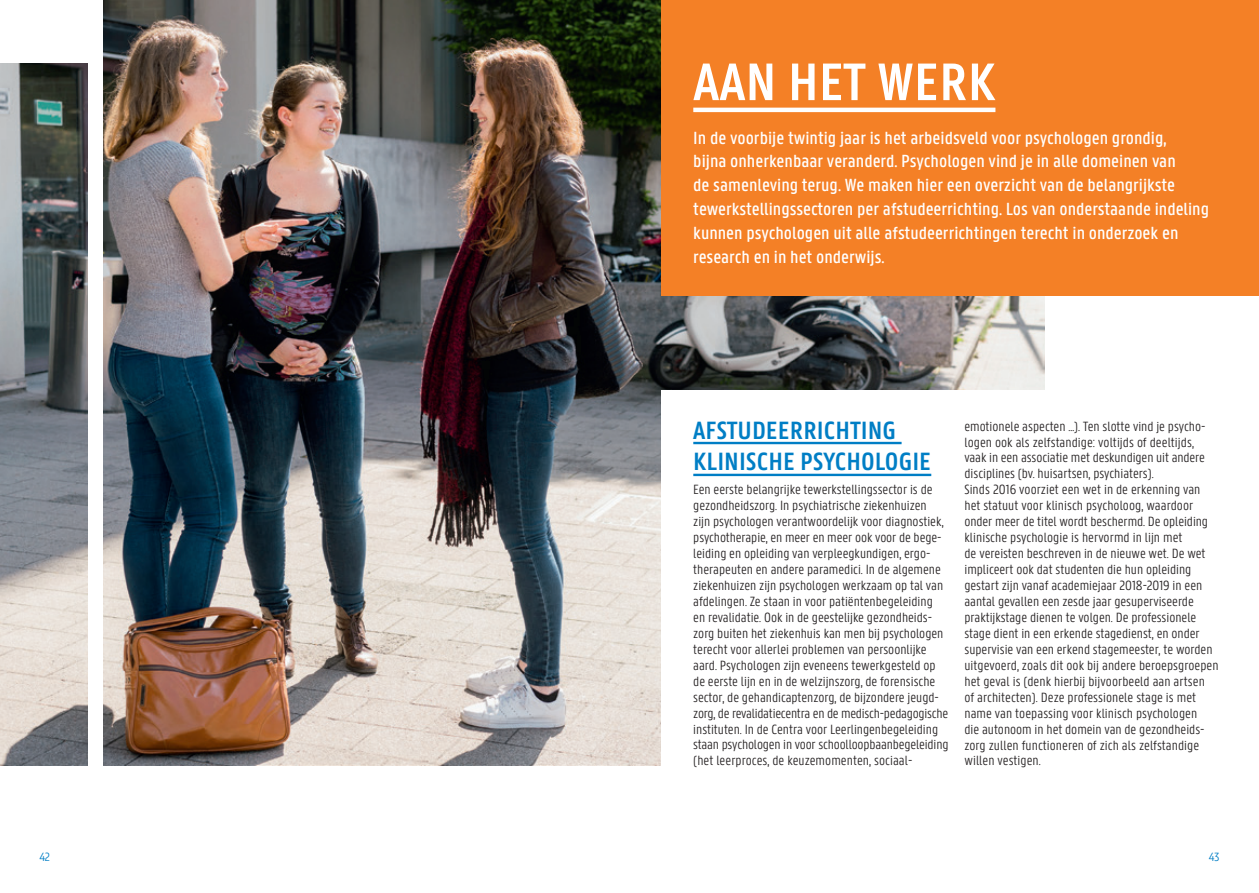
<style>
.page{position:relative;width:1259px;height:893px;background:#fff}
.page>*{position:absolute;margin:0;border:0;box-sizing:border-box;transform-origin:0 0}
.t1{font:600 56.25px "U Gent Panno Text";color:#fff}
.t2{font:600 26.7px/32px "U Gent Panno Text";color:#007ec5}
.t3{font:500 18.75px/24px "U Gent Panno Text";color:#fff}
.t4{font:300 14.25px/15.9px "U Gent Panno Text";color:#231f20}
.t5{font:300 12.75px "U Gent Panno Text";color:#007ec5}
</style>
<div class="page">
<img style="left:103px;top:0;width:941px;height:765px">
<img style="left:0;top:64px;width:87px;height:701px">
<div style="left:661px;top:0;width:598px;height:295px;background:#f48026"></div>
<hr style="left:693px;top:108px;width:302px;height:4px;background:#fff">
<div style="left:661px;top:391px;width:558px;height:414px;background:#fff"></div>
<hr style="left:693px;top:442px;width:208px;height:2px;background:#007ec5">
<hr style="left:693px;top:474px;width:238px;height:2px;background:#007ec5">
<h1 class="t1" style="left:693px;top:48px;width:304px">AAN HET WERK</h1>
<p class="t3" style="left:693px;top:125px;width:517px">In de voorbije twintig jaar is het arbeidsveld voor psychologen grondig,<br>bijna onherkenbaar veranderd. Psychologen vind je in alle domeinen van<br>de samenleving terug. We maken hier een overzicht van de belangrijkste tewerkstellingssectoren per afstudeerrichting. Los van onderstaande indeling kunnen psychologen uit alle afstudeerrichtingen terecht in onderzoek en research en in het onderwijs.</p>
<h2 class="t2" style="left:693px;top:413px;width:239px">AFSTUDEERRICHTING<br>KLINISCHE PSYCHOLOGIE</h2>
<p class="t4" style="left:693px;top:482px;width:257px">Een eerste belangrijke tewerkstellingssector is de gezondheidszorg. In psychiatrische ziekenhuizen<br>zijn psychologen verantwoordelijk voor diagnostiek, psychotherapie, en meer en meer ook voor de bege&shy;leiding en opleiding van verpleegkundigen, ergo&shy;therapeuten en andere paramedici. In de algemene ziekenhuizen zijn psychologen werkzaam op tal van afdelingen. Ze staan in voor patiëntenbegeleiding<br>en revalidatie. Ook in de geestelijke gezondheids&shy;zorg buiten het ziekenhuis kan men bij psychologen terecht voor allerlei problemen van persoonlijke aard. Psychologen zijn eveneens tewerkgesteld op de eerste lijn en in de welzijnszorg, de forensische sector, de gehandicaptenzorg, de bijzondere jeugd&shy;zorg, de revalidatiecentra en de medisch-pedagogische instituten. In de Centra voor Leerlingenbegeleiding staan psychologen in voor schoolloopbaanbegeleiding (het leerproces, de keuzemomenten, sociaal--</p>
<p class="t4" style="left:964px;top:418px;width:256px">emotionele aspecten …). Ten slotte vind je psycho&shy;logen ook als zelfstandige: voltijds of deeltijds, vaak in een associatie met deskundigen uit andere disciplines (bv. huisartsen, psychiaters).<br>Sinds 2016 voorziet een wet in de erkenning van het statuut voor klinisch psycholoog, waardoor onder meer de titel wordt beschermd. De opleiding klinische psychologie is hervormd in lijn met<br>de vereisten beschreven in de nieuwe wet. De wet impliceert ook dat studenten die hun opleiding gestart zijn vanaf academiejaar 2018-2019 in een aantal gevallen een zesde jaar gesuperviseerde praktijkstage dienen te volgen. De professionele stage dient in een erkende stagedienst, en onder supervisie van een erkend stagemeester, te worden uitgevoerd, zoals dit ook bij andere beroepsgroepen het geval is (denk hierbij bijvoorbeeld aan artsen<br>of architecten). Deze professionele stage is met name van toepassing voor klinisch psychologen<br>die autonoom in het domein van de gezondheids&shy;zorg zullen functioneren of zich als zelfstandige willen vestigen.</p>
<p class="t5" style="left:39px;top:849px;width:12px">42</p>
<p class="t5" style="left:1208px;top:849px;width:12px">43</p>
</div>
